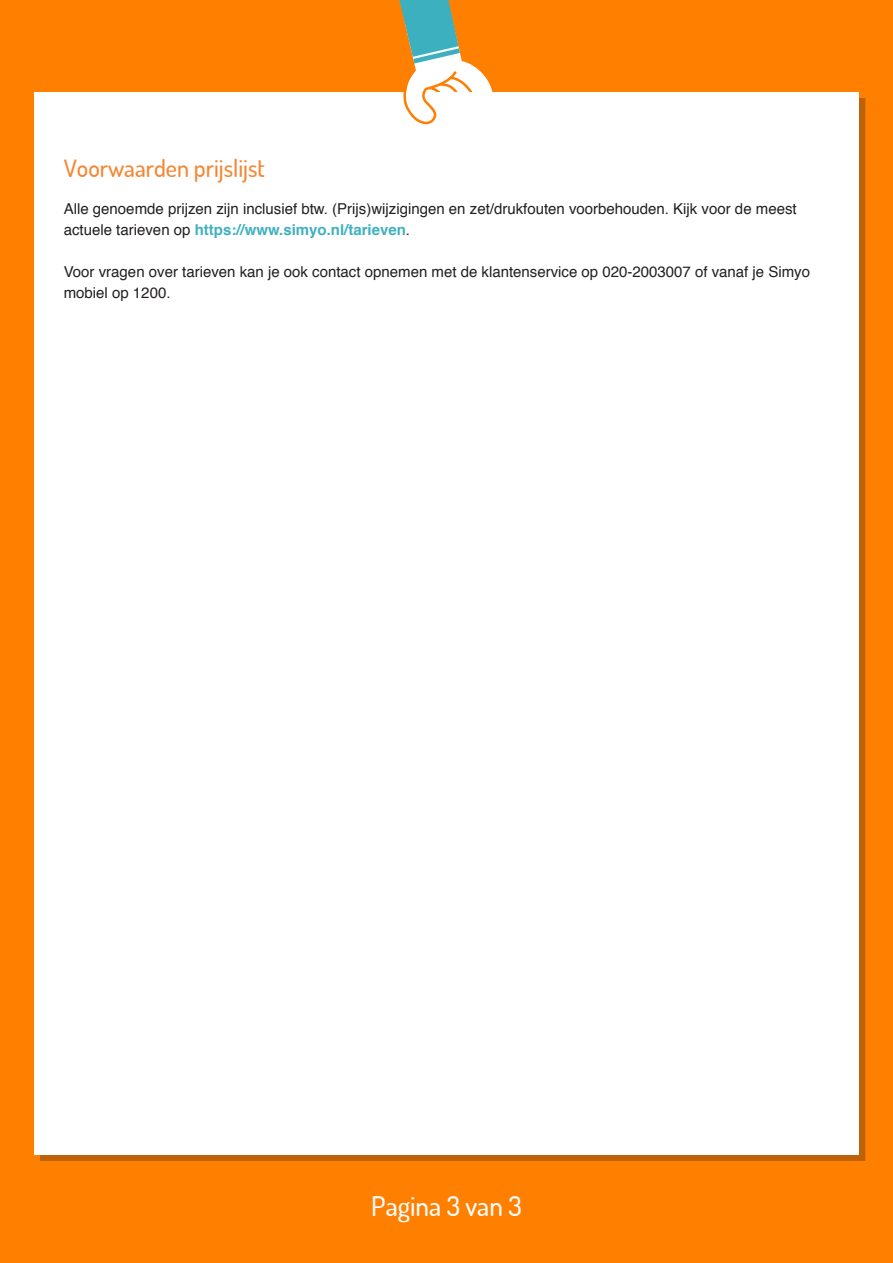
<style>
.page{position:relative;width:893px;height:1263px;background:#ff7f00}
.page>*{position:absolute;margin:0;border:0;box-sizing:border-box;transform-origin:0 0}
.t1{font:500 27px "Simyo";color:#fff}
.t2{font:500 24px "Simyo";color:#f58632}
.t3{font:15px/21px "Helvetica";color:#231f20}
.s1{font-weight:700;color:#3fb1c0}
</style>
<div class="page">
<div style="left:34px;top:92px;width:825px;height:1062px;background:#fff"></div>
<svg style="left:399px;top:0;width:94px;height:124px"></svg>
<p class="t2" style="left:64px;top:152px;width:203px">Voorwaarden prijslijst</p>
<p class="t3" style="left:64px;top:198px;width:734px">Alle genoemde prijzen zijn inclusief btw. (Prijs)wijzigingen en zet/drukfouten voorbehouden. Kijk voor de meest actuele tarieven op <span class="s1">https://www.simyo.nl/tarieven</span>.</p>
<p class="t3" style="left:64px;top:261px;width:748px">Voor vragen over tarieven kan je ook contact opnemen met de klantenservice op 020-2003007 of vanaf je Simyo mobiel op 1200.</p>
<h1 class="t1" style="left:371px;top:1189px;width:152px">Pagina 3 van 3</h1>
</div>
